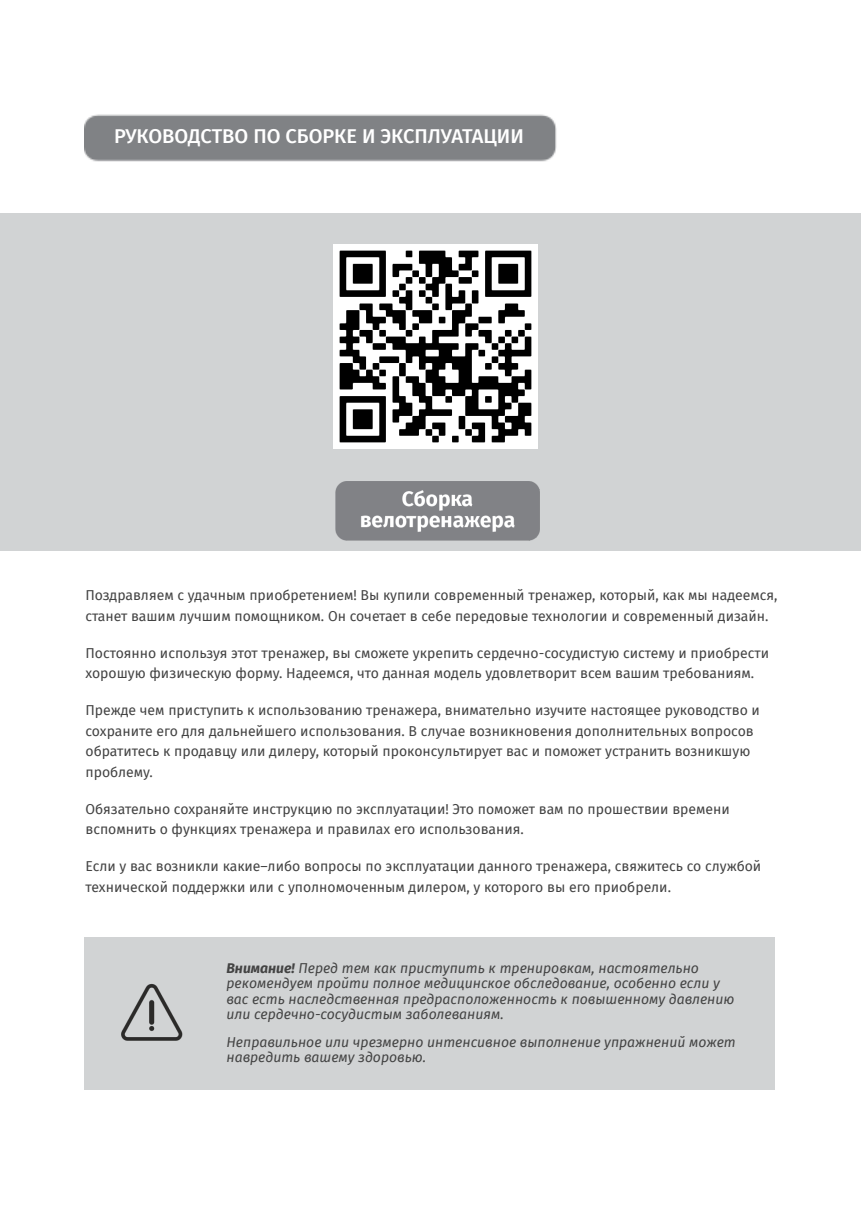
<style>
.page{position:relative;width:862px;height:1214px;background:#fff}
.page>*{position:absolute;margin:0;border:0;box-sizing:border-box;transform-origin:0 0}
.t1{font:500 20px "Fira Sans";color:#fff}
.t2{font:14px/20.6px "Fira Sans";color:#434343}
.t3{font:italic 14px/15.4px "Fira Sans";color:#434343}
.s1{font-weight:700}
</style>
<div class="page">
<img style="left:84px;top:114px;width:473px;height:48px">
<div style="left:0;top:213px;width:80px;height:28px;background:#d1d3d4"></div>
<div style="left:80px;top:213px;width:236px;height:28px;background:#d1d3d4"></div>
<div style="left:316px;top:213px;width:239px;height:28px;background:#d1d3d4"></div>
<div style="left:555px;top:213px;width:222px;height:28px;background:#d1d3d4"></div>
<div style="left:777px;top:213px;width:84px;height:28px;background:#d1d3d4"></div>
<div style="left:0;top:241px;width:80px;height:212px;background:#d1d3d4"></div>
<div style="left:80px;top:241px;width:236px;height:212px;background:#d1d3d4"></div>
<div style="left:316px;top:241px;width:239px;height:212px;background:#d1d3d4"></div>
<div style="left:555px;top:241px;width:222px;height:212px;background:#d1d3d4"></div>
<div style="left:777px;top:241px;width:84px;height:212px;background:#d1d3d4"></div>
<div style="left:0;top:453px;width:80px;height:97px;background:#d1d3d4"></div>
<div style="left:80px;top:453px;width:697px;height:97px;background:#d1d3d4"></div>
<div style="left:777px;top:453px;width:84px;height:97px;background:#d1d3d4"></div>
<div style="left:84px;top:937px;width:142px;height:153px;background:#d1d3d4"></div>
<div style="left:226px;top:937px;width:550px;height:153px;background:#d1d3d4"></div>
<img style="left:334px;top:244px;width:204px;height:204px">
<img style="left:335px;top:482px;width:204px;height:58px">
<img style="left:121px;top:983px;width:62px;height:58px">
<h1 class="t1" style="left:114px;top:124px;width:411px">РУКОВОДСТВО ПО СБОРКЕ И ЭКСПЛУАТАЦИИ</h1>
<p class="t2" style="left:86px;top:585px;width:694px">Поздравляем с удачным приобретением! Вы купили современный тренажер, который, как мы надеемся, станет вашим лучшим помощником. Он сочетает в себе передовые технологии и современный дизайн.</p>
<p class="t2" style="left:86px;top:643px;width:685px">Постоянно используя этот тренажер, вы сможете укрепить сердечно-сосудистую систему и приобрести хорошую физическую форму. Надеемся, что данная модель удовлетворит всем вашим требованиям.</p>
<p class="t2" style="left:86px;top:700px;width:676px">Прежде чем приступить к использованию тренажера, внимательно изучите настоящее руководство и сохраните его для дальнейшего использования. В случае возникновения дополнительных вопросов обратитесь к продавцу или дилеру, который проконсультирует вас и поможет устранить возникшую проблему.</p>
<p class="t2" style="left:86px;top:799px;width:646px">Обязательно сохраняйте инструкцию по эксплуатации! Это поможет вам по прошествии времени вспомнить о функциях тренажера и правилах его использования.</p>
<p class="t2" style="left:86px;top:856px;width:677px">Если у вас возникли какие–либо вопросы по эксплуатации данного тренажера, свяжитесь со службой технической поддержки или с уполномоченным дилером, у которого вы его приобрели.</p>
<p class="t3" style="left:226px;top:961px;width:510px"><span class="s1">Внимание!</span> Перед тем как приступить к тренировкам, настоятельно рекомендуем пройти полное медицинское обследование, особенно если у вас есть наследственная предрасположенность к повышенному давлению или сердечно-сосудистым заболеваниям.</p>
<p class="t3" style="left:226px;top:1034px;width:511px">Неправильное или чрезмерно интенсивное выполнение упражнений может навредить вашему здоровью.</p>
</div>
